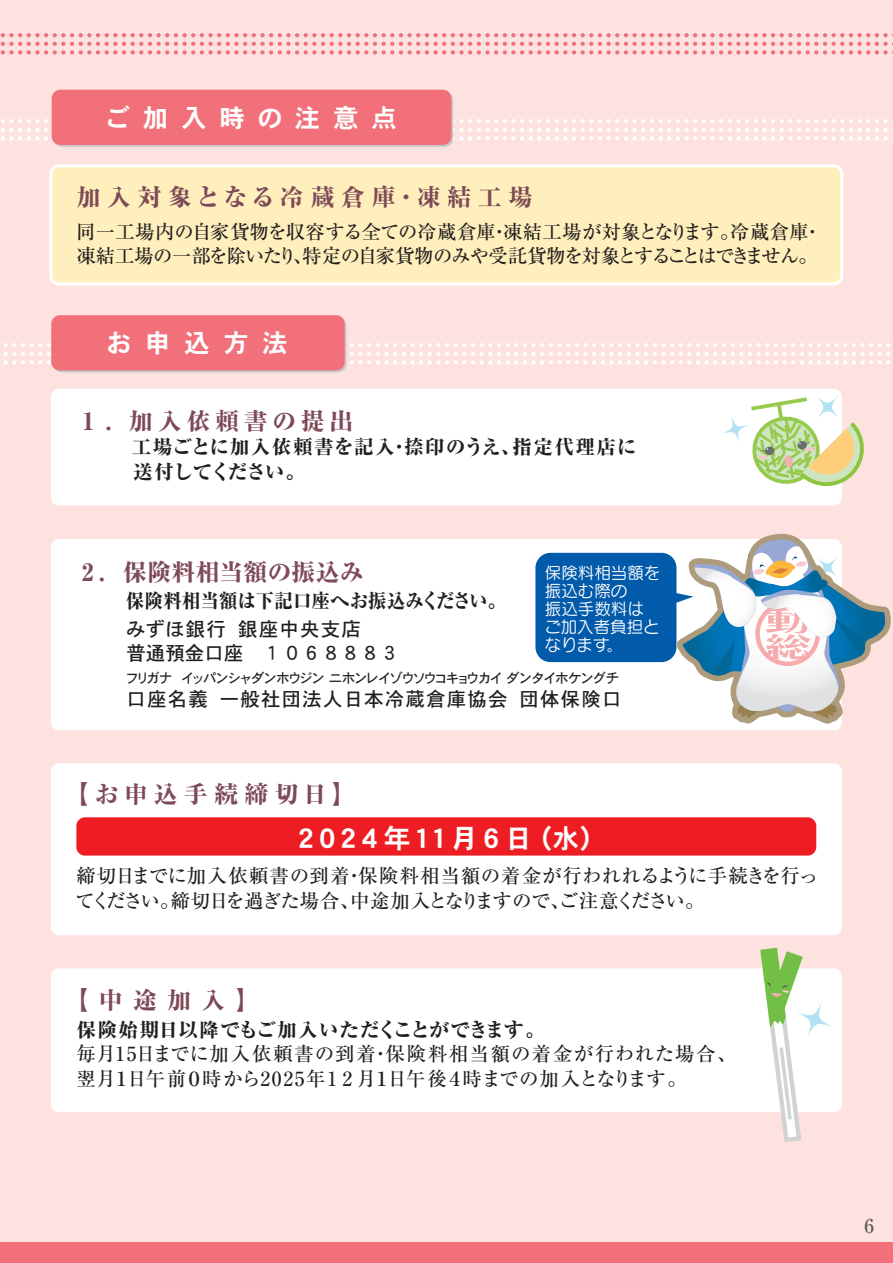
<style>
.page{position:relative;width:893px;height:1263px;background:#fde2df}
.page>*{position:absolute;margin:0;border:0;box-sizing:border-box;transform-origin:0 0}
.t1{font:27px "DFHS Gothic Std W7";letter-spacing:-.09em;color:#fff}
.t2{font:25.5px "DFHS Gothic Std W7";letter-spacing:.5em;color:#fff}
.t3{font:800 24px "Ryumin Pr 6 N";letter-spacing:.275em;color:#7e4a57}
.t4{font:800 23.85px "Ryumin Pr 6 N";letter-spacing:.2em;color:#7e4a57}
.t5{font:800 23.85px "Ryumin Pr 6 N";letter-spacing:.015em;color:#7e4a57}
.t6{font:800 23.85px "Ryumin Pr 6 N";letter-spacing:.265em;color:#7e4a57}
.t7{font:500 19.5px/24.5px "Ryumin Pr 6 N";letter-spacing:.015em;color:#231f20}
.t8{font:800 19.5px/24.5px "Ryumin Pr 6 N";letter-spacing:.045em;color:#231f20}
.t9{font:19.5px/23.4px "DFHS Gothic Std W5";color:#231f20}
.t10{font:19.5px "DFHS Gothic Std W5";letter-spacing:.06em;color:#231f20}
.t11{font:800 19.5px "Ryumin Pr 6 N";letter-spacing:.025em;color:#231f20}
.t12{font:800 19.5px "Ryumin Pr 6 N";letter-spacing:.005em;color:#231f20;scale:.94 1}
.t13{font:500 19.35px/24.5px "Ryumin Pr 6 N";letter-spacing:-.03em;color:#231f20}
.t14{font:500 19.2px "Ryumin Pr 6 N";color:#57585a}
.t15{font:16.5px/18px "Seurat Pro M";color:#fff}
.t16{font:13.65px "DFHS Gothic Std W5";letter-spacing:-.125em;color:#231f20}
</style>
<div class="page">
<div style="left:0;top:1242px;width:893px;height:21px;background:#f17079"></div>
<svg style="left:1px;top:119px;width:892px;height:21px"></svg>
<svg style="left:0;top:33px;width:893px;height:22px"></svg>
<svg style="left:3px;top:343px;width:888px;height:21px"></svg>
<div style="left:51px;top:166px;width:791px;height:118px;background:#feefbc;border-radius:8px"></div>
<div style="left:49px;top:164px;width:794px;height:121px;border:3px solid #fff;border-radius:8px"></div>
<div style="left:51px;top:539px;width:791px;height:191px;background:#fff;border-radius:8px"></div>
<div style="left:51px;top:763px;width:791px;height:172px;background:#fff;border-radius:8px"></div>
<div style="left:76px;top:817px;width:740px;height:38px;background:#ee1d23;border-radius:9px"></div>
<div style="left:51px;top:968px;width:791px;height:144px;background:#fff;border-radius:8px"></div>
<div style="left:51px;top:389px;width:791px;height:116px;background:#fff;border-radius:8px"></div>
<svg style="left:671px;top:499px;width:220px;height:232px"></svg>
<div style="left:535px;top:553px;width:141px;height:109px;background:#015aaa;border-radius:15px"></div>
<svg style="left:656px;top:534px;width:232px;height:186px"></svg>
<svg style="left:760px;top:948px;width:43px;height:194px"></svg>
<svg style="left:797px;top:1001px;width:36px;height:37px"></svg>
<svg style="left:751px;top:397px;width:113px;height:89px"></svg>
<svg style="left:721px;top:415px;width:29px;height:28px"></svg>
<div style="left:53px;top:92px;width:400px;height:55px;background:#c7c8ca;border-radius:9px"></div>
<div style="left:52px;top:90px;width:399px;height:55px;background:#f17079;border-radius:9px"></div>
<svg style="left:53px;top:317px;width:293px;height:55px"></svg>
<div style="left:51px;top:315px;width:294px;height:55px;background:#f17079;border-radius:9px"></div>
<h2 class="t2" style="left:105px;top:104px;width:294px">ご加入時の注意点</h2>
<p class="t3" style="left:76px;top:178px;width:458px">加入対象となる冷蔵倉庫・凍結工場</p>
<p class="t13" style="left:76px;top:218px;width:747px">同一工場内の自家貨物を収容する全ての冷蔵倉庫・凍結工場が対象となります。冷蔵倉庫・凍結工場の一部を除いたり、特定の自家貨物のみや受託貨物を対象とすることはできません。</p>
<h2 class="t2" style="left:106px;top:329px;width:183px">お申込方法</h2>
<p class="t4" style="left:76px;top:402px;width:279px">１．加入依頼書の提出</p>
<p class="t8" style="left:132px;top:434px;width:506px">工場ごとに加入依頼書を記入・捺印のうえ、指定代理店に送付してください。</p>
<p class="t5" style="left:82px;top:553px;width:283px">2 ．保険料相当額の振込み</p>
<p class="t12" style="left:126px;top:585px;width:406px">保険料相当額は下記口座へお振込みください。</p>
<p class="t9" style="left:126px;top:617px;width:275px">みずほ銀行　銀座中央支店<br>普通預金口座　１０６８８８３</p>
<p class="t16" style="left:125px;top:671px;width:495px">フリガナ イッパンシャダンホウジン ニホンレイゾウソウコキョウカイ ダンタイホケングチ</p>
<p class="t10" style="left:126px;top:689px;width:497px">口座名義　一般社団法人日本冷蔵倉庫協会　団体保険口</p>
<p class="t15" style="left:545px;top:563px;width:117px">保険料相当額を振込む際の<br>振込手数料はご加入者負担となります。</p>
<p class="t6" style="left:64px;top:775px;width:293px">【お申込手続締切日】</p>
<h1 class="t1" style="left:292px;top:823px;width:316px">２０２４年１１月６日（水）</h1>
<p class="t7" style="left:75px;top:863px;width:745px">締切日までに加入依頼書の到着・保険料相当額の着金が行われれるように手続きを行ってください。締切日を過ぎた場合、中途加入となりますので、ご注意ください。</p>
<p class="t4" style="left:64px;top:981px;width:197px">【中途加入】</p>
<p class="t11" style="left:76px;top:1014px;width:470px">保険始期日以降でもご加入いただくことができます。</p>
<p class="t7" style="left:76px;top:1041px;width:662px">毎月15日までに加入依頼書の到着・保険料相当額の着金が行われた場合、翌月１日午前０時から2025年1 2 月１日午後４時までの加入となります。</p>
<p class="t14" style="left:865px;top:1211px;width:11px">6</p>
</div>
